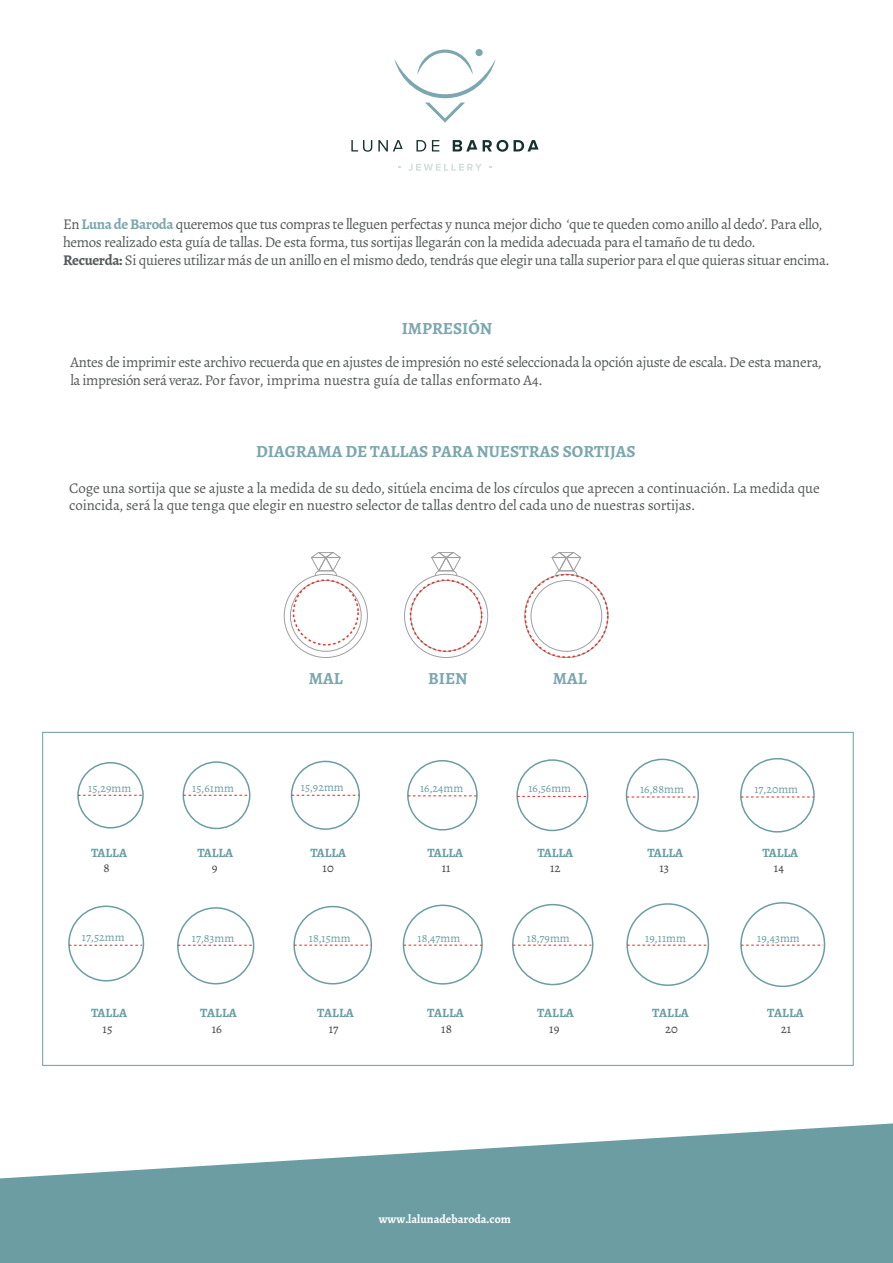
<style>
.page{position:relative;width:893px;height:1263px;background:#fff}
.page>*{position:absolute;margin:0;border:0;box-sizing:border-box;transform-origin:0 0}
.t1{font:700 16.95px "Alegreya";color:#7ca7ae}
.t2{font:14.85px/17.9px "Alegreya";letter-spacing:-.025em;color:#55595a}
.t3{font:14.85px "Alegreya";color:#55595a}
.t4{font:700 12.75px "Alegreya";color:#6c9da2}
.t5{font:12.75px "Alegreya";color:#424547}
.t6{font:700 12px "Alegreya";color:#fff}
.t7{font:11.85px "Alegreya";color:#6c9da2}
.s1{font-weight:700;color:#7ca7ae}
.s2{font-weight:700}
</style>
<div class="page">
<div style="left:291px;top:761px;width:69px;height:69px;border:2px solid #6c9da2;border-radius:50%"></div>
<div style="left:407px;top:760px;width:71px;height:70px;border:2px solid #6c9da2;border-radius:50%"></div>
<div style="left:516px;top:759px;width:72px;height:72px;border:2px solid #6c9da2;border-radius:50%"></div>
<div style="left:626px;top:759px;width:73px;height:73px;border:2px solid #6c9da2;border-radius:50%"></div>
<div style="left:740px;top:758px;width:75px;height:74px;border:2px solid #6c9da2;border-radius:50%"></div>
<div style="left:68px;top:905px;width:76px;height:76px;border:2px solid #6c9da2;border-radius:50%"></div>
<div style="left:177px;top:907px;width:77px;height:77px;border:2px solid #6c9da2;border-radius:50%"></div>
<div style="left:293px;top:906px;width:79px;height:78px;border:2px solid #6c9da2;border-radius:50%"></div>
<div style="left:403px;top:904px;width:80px;height:80px;border:2px solid #6c9da2;border-radius:50%"></div>
<div style="left:512px;top:904px;width:81px;height:81px;border:2px solid #6c9da2;border-radius:50%"></div>
<div style="left:626px;top:903px;width:83px;height:83px;border:2px solid #6c9da2;border-radius:50%"></div>
<div style="left:740px;top:902px;width:85px;height:85px;border:2px solid #6c9da2;border-radius:50%"></div>
<svg style="left:292px;top:795px;width:67px;height:1px"></svg>
<svg style="left:408px;top:795px;width:69px;height:1px"></svg>
<svg style="left:517px;top:796px;width:71px;height:1px"></svg>
<svg style="left:626px;top:796px;width:71px;height:1px"></svg>
<svg style="left:741px;top:796px;width:73px;height:1px"></svg>
<svg style="left:69px;top:945px;width:73px;height:1px"></svg>
<svg style="left:178px;top:945px;width:76px;height:1px"></svg>
<svg style="left:294px;top:945px;width:77px;height:1px"></svg>
<svg style="left:403px;top:945px;width:79px;height:1px"></svg>
<svg style="left:513px;top:945px;width:78px;height:1px"></svg>
<svg style="left:627px;top:945px;width:81px;height:1px"></svg>
<svg style="left:741px;top:945px;width:82px;height:1px"></svg>
<svg style="left:394px;top:50px;width:102px;height:73px"></svg>
<div style="left:476px;top:49px;width:7px;height:7px;background:#7ca7ae;border-radius:50%"></div>
<svg style="left:351px;top:140px;width:21px;height:12px"></svg>
<svg style="left:378px;top:140px;width:25px;height:11px"></svg>
<svg style="left:416px;top:140px;width:10px;height:11px"></svg>
<svg style="left:432px;top:140px;width:7px;height:11px"></svg>
<svg style="left:453px;top:140px;width:24px;height:11px"></svg>
<svg style="left:483px;top:140px;width:25px;height:12px"></svg>
<svg style="left:514px;top:140px;width:25px;height:11px"></svg>
<svg style="left:408px;top:164px;width:74px;height:7px"></svg>
<svg style="left:0;top:1123px;width:893px;height:140px;fill:#6c9da2"></svg>
<div style="left:77px;top:762px;width:67px;height:66px;border:2px solid #6c9da2;border-radius:50%"></div>
<div style="left:183px;top:761px;width:67px;height:68px;border:2px solid #6c9da2;border-radius:50%"></div>
<svg style="left:78px;top:795px;width:65px;height:1px"></svg>
<svg style="left:183px;top:795px;width:65px;height:1px"></svg>
<svg style="left:311px;top:552px;width:30px;height:24px"></svg>
<svg style="left:431px;top:552px;width:30px;height:24px"></svg>
<div style="left:531px;top:580px;width:71px;height:72px;border:1px solid #585b5d;border-radius:50%"></div>
<svg style="left:551px;top:552px;width:31px;height:24px"></svg>
<div style="left:293px;top:579px;width:66px;height:66px;border:2px dashed #ee2f2c;border-radius:50%"></div>
<div style="left:410px;top:579px;width:72px;height:73px;border:2px dashed #ee2f2c;border-radius:50%"></div>
<div style="left:524px;top:574px;width:84px;height:84px;border:2px dashed #ee2f2c;border-radius:50%"></div>
<p class="t2" style="left:63px;top:216px;width:768px">En <span class="s1">Luna de Baroda</span> queremos que tus compras te lleguen perfectas y nunca mejor dicho ‘que te queden como anillo al dedo’. Para ello, hemos realizado esta guía de tallas. De esta forma, tus sortijas llegarán con la medida adecuada para el tamaño de tu dedo.<br><span class="s2">Recuerda:</span> Si quieres utilizar más de un anillo en el mismo dedo, tendrás que elegir una talla superior para el que quieras situar encima.</p>
<p class="t1" style="left:402px;top:318px;width:92px">IMPRESIÓN</p>
<p class="t2" style="left:70px;top:354px;width:753px">Antes de imprimir este archivo recuerda que en ajustes de impresión no esté seleccionada la opción ajuste de escala. De esta manera,</p>
<p class="t3" style="left:70px;top:371px;width:473px">la impresión será veraz. Por favor, imprima nuestra guía de tallas enformato A4.</p>
<p class="t1" style="left:256px;top:441px;width:381px">DIAGRAMA DE TALLAS PARA NUESTRAS SORTIJAS</p>
<p class="t2" style="left:69px;top:479px;width:752px">Coge una sortija que se ajuste a la medida de su dedo, sitúela encima de los círculos que aprecen a continuación. La medida que coincida, será la que tenga que elegir en nuestro selector de tallas dentro del cada uno de nuestras sortijas.</p>
<p class="t7" style="left:88px;top:781px;width:45px">15,29mm</p>
<p class="t7" style="left:192px;top:781px;width:43px">15,61mm</p>
<p class="t1" style="left:309px;top:667px;width:35px">MAL</p>
<p class="t1" style="left:428px;top:667px;width:41px">BIEN</p>
<p class="t1" style="left:553px;top:667px;width:35px">MAL</p>
<p class="t7" style="left:301px;top:780px;width:45px">15,92mm</p>
<p class="t7" style="left:420px;top:780px;width:45px">16,24mm</p>
<p class="t7" style="left:528px;top:781px;width:44px">16,56mm</p>
<p class="t7" style="left:640px;top:781px;width:45px">16,88mm</p>
<p class="t7" style="left:754px;top:781px;width:45px">17,20mm</p>
<p class="t4" style="left:91px;top:844px;width:37px">TALLA</p>
<p class="t4" style="left:197px;top:844px;width:37px">TALLA</p>
<p class="t4" style="left:537px;top:844px;width:37px">TALLA</p>
<p class="t4" style="left:647px;top:844px;width:37px">TALLA</p>
<p class="t4" style="left:762px;top:844px;width:37px">TALLA</p>
<p class="t4" style="left:310px;top:844px;width:37px">TALLA</p>
<p class="t4" style="left:427px;top:844px;width:37px">TALLA</p>
<p class="t5" style="left:103px;top:860px;width:8px">8</p>
<p class="t5" style="left:212px;top:860px;width:7px">9</p>
<p class="t5" style="left:322px;top:860px;width:13px">10</p>
<p class="t5" style="left:442px;top:860px;width:11px">11</p>
<p class="t5" style="left:550px;top:860px;width:12px">12</p>
<p class="t5" style="left:659px;top:860px;width:11px">13</p>
<p class="t5" style="left:774px;top:860px;width:12px">14</p>
<p class="t7" style="left:82px;top:930px;width:44px">17,52mm</p>
<p class="t7" style="left:192px;top:931px;width:44px">17,83mm</p>
<p class="t7" style="left:309px;top:931px;width:43px">18,15mm</p>
<p class="t7" style="left:417px;top:931px;width:44px">18,47mm</p>
<p class="t7" style="left:527px;top:931px;width:45px">18,79mm</p>
<p class="t7" style="left:645px;top:931px;width:42px">19,11mm</p>
<p class="t7" style="left:757px;top:931px;width:44px">19,43mm</p>
<p class="t4" style="left:91px;top:1004px;width:37px">TALLA</p>
<p class="t4" style="left:200px;top:1004px;width:38px">TALLA</p>
<p class="t4" style="left:317px;top:1004px;width:38px">TALLA</p>
<p class="t4" style="left:427px;top:1004px;width:38px">TALLA</p>
<p class="t4" style="left:537px;top:1004px;width:38px">TALLA</p>
<p class="t4" style="left:652px;top:1004px;width:38px">TALLA</p>
<p class="t4" style="left:767px;top:1004px;width:38px">TALLA</p>
<p class="t5" style="left:212px;top:1021px;width:12px">16</p>
<p class="t5" style="left:329px;top:1021px;width:11px">17</p>
<p class="t5" style="left:441px;top:1021px;width:12px">18</p>
<p class="t5" style="left:549px;top:1021px;width:12px">19</p>
<p class="t5" style="left:665px;top:1021px;width:14px">20</p>
<p class="t5" style="left:781px;top:1021px;width:12px">21</p>
<p class="t5" style="left:103px;top:1021px;width:12px">15</p>
<p class="t6" style="left:379px;top:1211px;width:134px">www.lalunadebaroda.com</p>
</div>
